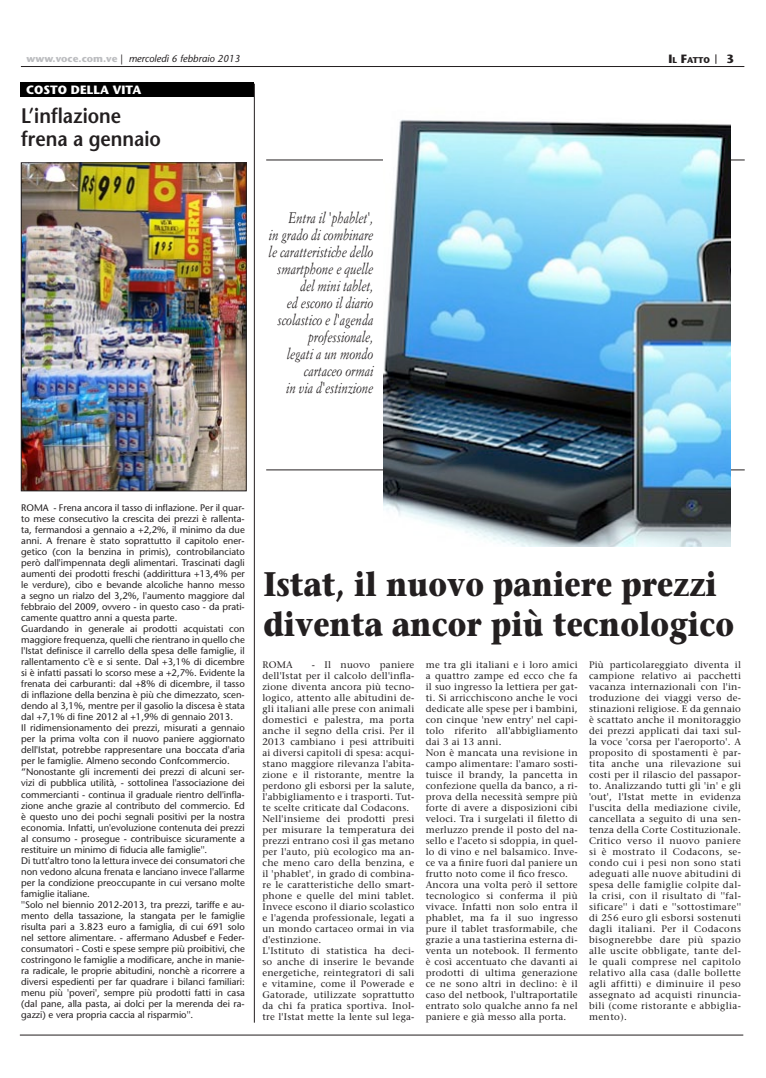
<style>
.page{position:relative;width:766px;height:1078px;background:#fff}
.page>*{position:absolute;margin:0;border:0;box-sizing:border-box;transform-origin:0 0}
.t1{font:700 34px "Stone Serif";color:#231f20;scale:.85 1}
.t2{font:600 21px "Stone Sans";color:#231f20;scale:.9 1}
.t3{font:italic 15px/17px "Simoncini Garamond";color:#231f20;text-align:right;scale:.8 1}
.t4{font:700 12px "Stone Sans";color:#fff}
.t5{font:700 12px "Stone Sans";color:#231f20}
.t6{font:italic 10px "Stone Sans";color:#231f20}
.t7{font:9.5px/11px "Stone Serif";letter-spacing:.02em;color:#231f20;text-align:justify}
.t8{font:9.5px/11px "Stone Sans";color:#231f20;text-align:justify}
.t9{font:700 8.4px "Stone Sans";color:#231f20}
.s1{font-weight:700;font-style:normal;color:#bcbdc0}
.s2{font-style:normal}
.s3{font-size:12px}
</style>
<div class="page">
<hr style="left:20px;top:1034px;width:723px;height:1px;background:#231f20">
<hr style="left:21px;top:66px;width:723px;height:1px;background:#231f20">
<div style="left:21px;top:82px;width:233px;height:14px;background:#000"></div>
<hr style="left:254px;top:84px;width:1px;height:938px;background:#231f20">
<hr style="left:266px;top:159px;width:478px;height:1px;background:#231f20">
<hr style="left:266px;top:469px;width:478px;height:1px;background:#231f20">
<img style="left:23px;top:164px;width:222px;height:325px">
<div style="left:21px;top:162px;width:226px;height:329px;border:1px solid #231f20"></div>
<img style="left:383px;top:119px;width:347px;height:427px">
<p class="t6" style="left:27px;top:52px;width:215px"><span class="s1">www.voce.com.ve</span> <span class="s2">|</span> mercoledì 6 febbraio 2013</p>
<p class="t9" style="left:668px;top:55px;width:43px"><span class="s3">I</span>l <span class="s3">F</span>atto</p>
<p class="t5" style="left:726px;top:52px;width:9px">3</p>
<p class="t4" style="left:26px;top:82px;width:117px">COSTO DELLA VITA</p>
<p class="t2" style="left:21px;top:103px;width:113px">L’inflazione</p>
<p class="t2" style="left:21px;top:126px;width:157px">frena a gennaio</p>
<p class="t3" style="left:288px;top:209px;width:107px">Entra il 'phablet',</p>
<p class="t3" style="left:268px;top:226px;width:132px">in grado di combinare le caratteristiche dello smartphone e quelle del mini tablet,</p>
<p class="t3" style="left:277px;top:294px;width:121px">ed escono il diario scolastico e l'agenda professionale,</p>
<p class="t3" style="left:287px;top:345px;width:110px">legati a un mondo cartaceo ormai</p>
<p class="t3" style="left:286px;top:379px;width:111px">in via d'estinzione</p>
<p class="t8" style="left:21px;top:502px;width:225px">ROMA - Frena ancora il tasso di inflazione. Per il quar&shy;to mese consecutivo la crescita dei prezzi è rallenta&shy;ta, fermandosi a gennaio a +2,2%, il minimo da due anni. A frenare è stato soprattutto il capitolo ener&shy;getico (con la benzina in primis), controbilanciato però dall'impennata degli alimentari. Trascinati dagli aumenti dei prodotti freschi (addirittura +13,4% per le verdure), cibo e bevande alcoliche hanno messo a segno un rialzo del 3,2%, l'aumento maggiore dal febbraio del 2009, ovvero - in questo caso - da prati&shy;camente quattro anni a questa parte.</p>
<p class="t8" style="left:21px;top:623px;width:225px">Guardando in generale ai prodotti acquistati con maggiore frequenza, quelli che rientrano in quello che l'Istat definisce il carrello della spesa delle famiglie, il rallentamento c'è e si sente. Dal +3,1% di dicembre si è infatti passati lo scorso mese a +2,7%. Evidente la frenata dei carburanti: dal +8% di dicembre, il tasso di inflazione della benzina è più che dimezzato, scen&shy;dendo al 3,1%, mentre per il gasolio la discesa è stata dal +7,1% di fine 2012 al +1,9% di gennaio 2013.</p>
<p class="t8" style="left:21px;top:722px;width:225px">Il ridimensionamento dei prezzi, misurati a gennaio per la prima volta con il nuovo paniere aggiornato dell'Istat, potrebbe rappresentare una boccata d'aria per le famiglie. Almeno secondo Confcommercio.</p>
<p class="t8" style="left:21px;top:766px;width:225px">“Nonostante gli incrementi dei prezzi di alcuni ser&shy;vizi di pubblica utilità, - sottolinea l'associazione dei commercianti - continua il graduale rientro dell'infla&shy;zione anche grazie al contributo del commercio. Ed è questo uno dei pochi segnali positivi per la nostra economia. Infatti, un'evoluzione contenuta dei prezzi al consumo - prosegue - contribuisce sicuramente a restituire un minimo di fiducia alle famiglie''.</p>
<p class="t8" style="left:21px;top:854px;width:225px">Di tutt'altro tono la lettura invece dei consumatori che non vedono alcuna frenata e lanciano invece l'allarme per la condizione preoccupante in cui versano molte famiglie italiane.</p>
<p class="t8" style="left:21px;top:898px;width:225px">''Solo nel biennio 2012-2013, tra prezzi, tariffe e au&shy;mento della tassazione, la stangata per le famiglie risulta pari a 3.823 euro a famiglia, di cui 691 solo nel settore alimentare. - affermano Adusbef e Feder&shy;consumatori - Costi e spese sempre più proibitivi, che costringono le famiglie a modificare, anche in manie&shy;ra radicale, le proprie abitudini, nonchè a ricorrere a diversi espedienti per far quadrare i bilanci familiari: menu più 'poveri', sempre più prodotti fatti in casa (dal pane, alla pasta, ai dolci per la merenda dei ra&shy;gazzi) e vera propria caccia al risparmio''.</p>
<p class="t1" style="left:263px;top:562px;width:535px">Istat, il nuovo paniere prezzi</p>
<p class="t1" style="left:263px;top:602px;width:555px">diventa ancor più tecnologico</p>
<p class="t7" style="left:262px;top:659px;width:153px;text-indent:49px">- Il nuovo paniere dell'Istat per il calcolo dell'infla&shy;zione diventa ancora più tecno&shy;logico, attento alle abitudini de&shy;gli italiani alle prese con animali domestici e palestra, ma porta anche il segno della crisi. Per il 2013 cambiano i pesi attribuiti ai diversi capitoli di spesa: acqui&shy;stano maggiore rilevanza l'abita&shy;zione e il ristorante, mentre la perdono gli esborsi per la salute, l'abbigliamento e i trasporti. Tut&shy;te scelte criticate dal Codacons.</p>
<p class="t7" style="left:262px;top:813px;width:153px">Nell'insieme dei prodotti presi per misurare la temperatura dei prezzi entrano così il gas metano per l'auto, più ecologico ma an&shy;che meno caro della benzina, e il 'phablet', in grado di combina&shy;re le caratteristiche dello smart&shy;phone e quelle del mini tablet.<br>Invece escono il diario scolastico e l'agenda professionale, legati a un mondo cartaceo ormai in via d'estinzione.</p>
<p class="t7" style="left:262px;top:945px;width:153px">L'Istituto di statistica ha deci&shy;so anche di inserire le bevande energetiche, reintegratori di sali e vitamine, come il Powerade e Gatorade, utilizzate soprattutto da chi fa pratica sportiva. Inol&shy;tre l'Istat mette la lente sul lega-</p>
<p class="t7" style="left:262px;top:659px;width:32px">ROMA</p>
<p class="t7" style="left:425px;top:659px;width:153px">me tra gli italiani e i loro amici a quattro zampe ed ecco che fa il suo ingresso la lettiera per gat&shy;ti. Si arricchiscono anche le voci dedicate alle spese per i bambini, con cinque 'new entry' nel capi&shy;tolo riferito all'abbigliamento dai 3 ai 13 anni.</p>
<p class="t7" style="left:425px;top:747px;width:153px">Non è mancata una revisione in campo alimentare: l'amaro sosti&shy;tuisce il brandy, la pancetta in confezione quella da banco, a ri&shy;prova della necessità sempre più forte di avere a disposizioni cibi veloci. Tra i surgelati il filetto di merluzzo prende il posto del na&shy;sello e l'aceto si sdoppia, in quel&shy;lo di vino e nel balsamico. Inve&shy;ce va a finire fuori dal paniere un frutto noto come il fico fresco.</p>
<p class="t7" style="left:425px;top:879px;width:153px">Ancora una volta però il settore tecnologico si conferma il più vivace. Infatti non solo entra il phablet, ma fa il suo ingresso pure il tablet trasformabile, che grazie a una tastierina esterna di&shy;venta un notebook. Il fermento è così accentuato che davanti ai prodotti di ultima generazione ce ne sono altri in declino: è il caso del netbook, l'ultraportatile entrato solo qualche anno fa nel paniere e già messo alla porta.</p>
<p class="t7" style="left:589px;top:659px;width:153px">Più particolareggiato diventa il campione relativo ai pacchetti vacanza internazionali con l'in&shy;troduzione dei viaggi verso de&shy;stinazioni religiose. E da gennaio è scattato anche il monitoraggio dei prezzi applicati dai taxi sul&shy;la voce 'corsa per l'aeroporto'. A proposito di spostamenti è par&shy;tita anche una rilevazione sui costi per il rilascio del passapor&shy;to. Analizzando tutti gli 'in' e gli 'out', l'Istat mette in evidenza l'uscita della mediazione civile, cancellata a seguito di una sen&shy;tenza della Corte Costituzionale.<br>Critico verso il nuovo paniere si è mostrato il Codacons, se&shy;condo cui i pesi non sono stati adeguati alle nuove abitudini di spesa delle famiglie colpite dal&shy;la crisi, con il risultato di ''fal&shy;sificare'' i dati e ''sottostimare'' di 256 euro gli esborsi sostenuti dagli italiani. Per il Codacons bisognerebbe dare più spazio alle uscite obbligate, tante del&shy;le quali comprese nel capitolo relativo alla casa (dalle bollette agli affitti) e diminuire il peso assegnato ad acquisti rinuncia&shy;bili (come ristorante e abbiglia&shy;mento).</p>
</div>
